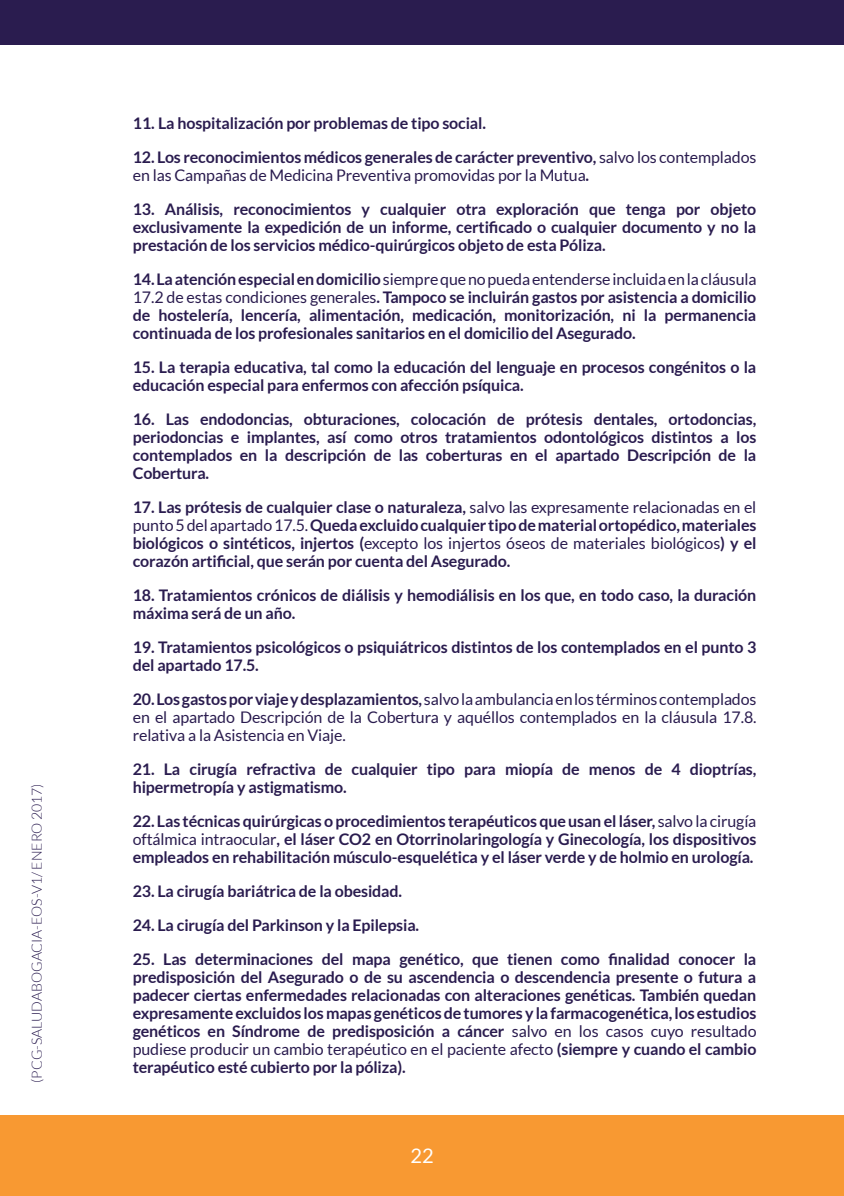
<style>
.page{position:relative;width:844px;height:1196px;background:#fff}
.page>*{position:absolute;margin:0;border:0;box-sizing:border-box;transform-origin:0 0}
.t1{font:20px "Lato";color:#fff}
.t2{font:700 16px/18px "Lato";letter-spacing:-.01em;color:#2a1c4f;text-align:justify}
.t3{font:16px/18px "Lato";letter-spacing:-.01em;color:#2a1c4f}
.t4{font:300 14px "Lato";color:#2a1c4f}
.s1{font-weight:700}
.s2{font-weight:400}
</style>
<div class="page">
<div style="left:0;top:1115px;width:844px;height:80px;background:#f89932"></div>
<div style="left:0;top:0;width:844px;height:45px;background:#2a1c4f"></div>
<p class="t4" style="left:29px;top:1082px;width:301px;rotate:-90deg">(PCG-SALUDABOGACIA-EOS-V1/ ENERO 2017)</p>
<p class="t2" style="left:133px;top:114px;width:355px">11. La hospitalización por problemas de tipo social.</p>
<p class="t3" style="left:133px;top:148px;width:625px"><span class="s1">12. Los reconocimientos médicos generales de carácter preventivo,</span> salvo los contemplados en las Campañas de Medicina Preventiva promovidas por la Mutua<span class="s1">.</span></p>
<p class="t2" style="left:133px;top:200px;width:625px">13. Análisis, reconocimientos y cualquier otra exploración que tenga por objeto exclusivamente la expedición de un informe, certificado o cualquier documento y no la prestación de los servicios médico-quirúrgicos objeto de esta Póliza.</p>
<p class="t2" style="left:133px;top:270px;width:625px">14. La atención especial en domicilio <span class="s2">siempre que no pueda entenderse incluida en la cláusula 17.2 de estas condiciones generales</span>. Tampoco se incluirán gastos por asistencia a domicilio de hostelería, lencería, alimentación, medicación, monitorización, ni la permanencia continuada de los profesionales sanitarios en el domicilio del Asegurado.</p>
<p class="t2" style="left:133px;top:358px;width:625px">15. La terapia educativa, tal como la educación del lenguaje en procesos congénitos o la educación especial para enfermos con afección psíquica.</p>
<p class="t2" style="left:133px;top:410px;width:625px">16. Las endodoncias, obturaciones, colocación de prótesis dentales, ortodoncias, periodoncias e implantes, así como otros tratamientos odontológicos distintos a los contemplados en la descripción de las coberturas en el apartado Descripción de la Cobertura.</p>
<p class="t2" style="left:133px;top:498px;width:625px">17. Las prótesis de cualquier clase o naturaleza, <span class="s2">salvo las expresamente relacionadas en el punto 5 del apartado 17.5.</span> Queda excluido cualquier tipo de material ortopédico, materiales biológicos o sintéticos, injertos (<span class="s2">excepto los injertos óseos de materiales biológicos</span>) y el corazón artificial, que serán por cuenta del Asegurado.</p>
<p class="t2" style="left:133px;top:586px;width:625px">18. Tratamientos crónicos de diálisis y hemodiálisis en los que, en todo caso, la duración máxima será de un año.</p>
<p class="t2" style="left:133px;top:638px;width:625px">19. Tratamientos psicológicos o psiquiátricos distintos de los contemplados en el punto 3 del apartado 17.5.</p>
<p class="t3" style="left:133px;top:690px;width:625px;text-align:justify"><span class="s1">20. Los gastos por viaje y desplazamientos,</span> salvo la ambulancia en los términos contemplados en el apartado Descripción de la Cobertura y aquéllos contemplados en la cláusula 17.8. relativa a la Asistencia en Viaje.</p>
<p class="t2" style="left:133px;top:760px;width:625px">21. La cirugía refractiva de cualquier tipo para miopía de menos de 4 dioptrías, hipermetropía y astigmatismo.</p>
<p class="t2" style="left:133px;top:812px;width:625px">22. Las técnicas quirúrgicas o procedimientos terapéuticos que usan el láser, <span class="s2">salvo la cirugía oftálmica intraocular</span>, el láser CO2 en Otorrinolaringología y Ginecología, los dispositivos empleados en rehabilitación músculo-esquelética y el láser verde y de holmio en urología.</p>
<p class="t2" style="left:133px;top:882px;width:271px">23. La cirugía bariátrica de la obesidad.</p>
<p class="t2" style="left:133px;top:916px;width:288px">24. La cirugía del Parkinson y la Epilepsia.</p>
<p class="t2" style="left:133px;top:950px;width:625px">25. Las determinaciones del mapa genético, que tienen como finalidad conocer la predisposición del Asegurado o de su ascendencia o descendencia presente o futura a padecer ciertas enfermedades relacionadas con alteraciones genéticas. También quedan expresamente excluidos los mapas genéticos de tumores y la farmacogenética, los estudios genéticos en Síndrome de predisposición a cáncer <span class="s2">salvo en los casos cuyo resultado pudiese producir un cambio terapéutico en el paciente afecto</span> (siempre y cuando el cambio terapéutico esté cubierto por la póliza).</p>
<p class="t1" style="left:410px;top:1144px;width:25px">22</p>
</div>
